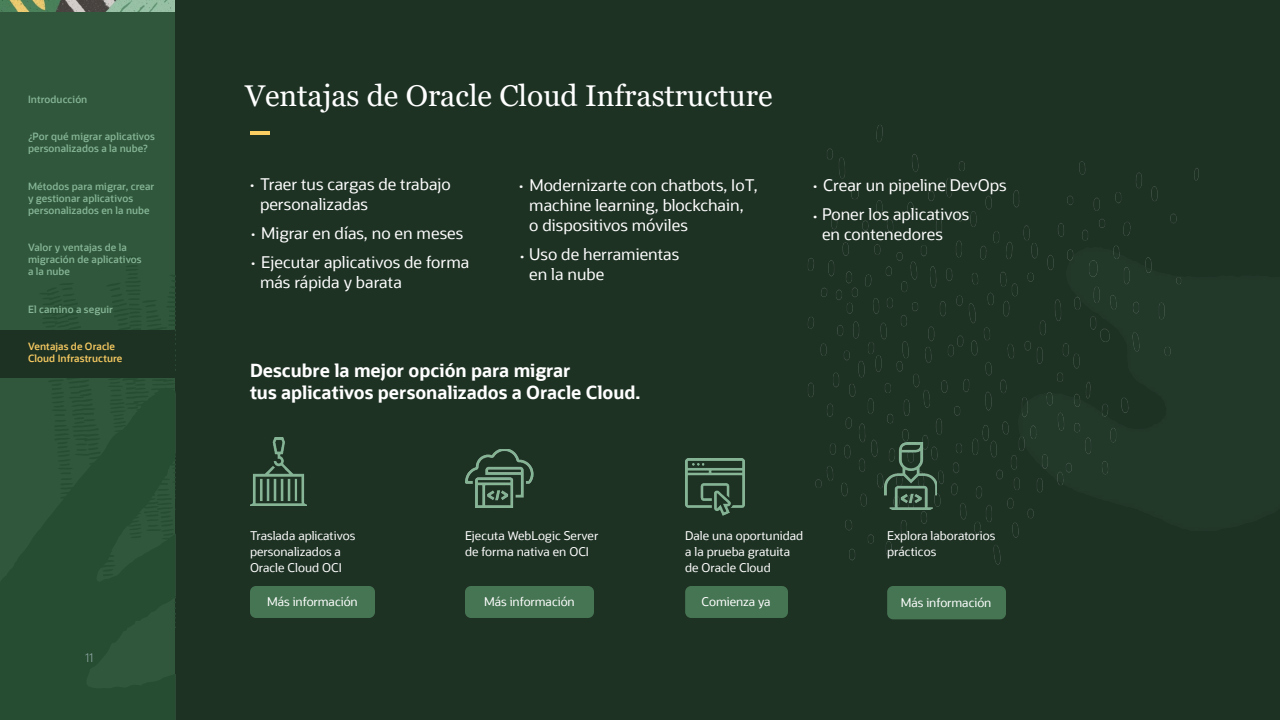
<style>
.page{position:relative;width:1280px;height:720px;background:#fff}
.page>*{position:absolute;margin:0;border:0;box-sizing:border-box;transform-origin:0 0}
.Customer_Header{font:30px "Georgia";color:#fff}
.Body_Text{font:700 18px/22px "Oracle Sans";color:#fff}
.t1{font:16px/20px "Oracle Sans";color:#fff}
.Body_Text-2{font:12px/16px "Oracle Sans";color:#fff}
.Subhead_14_16_green{font:12px "Oracle Sans";letter-spacing:-.005em;color:#fff}
.Body_Text-3{font:300 12px "Oracle Sans";color:#99adae}
.Nav_Menu{font:600 10px/12px "Oracle Sans";letter-spacing:.005em;color:#86b596}
.Nav_Menu-2{font:600 10px/12px "Oracle Sans";letter-spacing:.005em;color:#facd62}
.s1{font-size:12px}
</style>
<div class="page">
<div style="left:164px;top:0;width:1116px;height:720px;background:#1e3224"></div>
<div style="left:0;top:8px;width:175px;height:712px;background:#30573b"></div>
<img style="left:0;top:0;width:175px;height:12px">
<img style="left:808px;top:125px;width:391px;height:440px">
<hr style="left:250px;top:131px;width:20px;height:3px;background:#facd62">
<div style="left:250px;top:586px;width:125px;height:32px;background:#467553;border-radius:6px"></div>
<div style="left:465px;top:586px;width:129px;height:32px;background:#467553;border-radius:6px"></div>
<div style="left:685px;top:586px;width:103px;height:32px;background:#467553;border-radius:6px"></div>
<div style="left:887px;top:586px;width:119px;height:33px;background:#467553;border-radius:6px"></div>
<img style="left:250px;top:437px;width:57px;height:68px">
<img style="left:465px;top:449px;width:69px;height:59px">
<img style="left:885px;top:443px;width:52px;height:67px">
<img style="left:685px;top:458px;width:59px;height:57px">
<div style="left:0;top:330px;width:175px;height:48px;background:#1e3224"></div>
<p class="Nav_Menu" style="left:28px;top:93px;width:61px">Introducción</p>
<p class="Nav_Menu" style="left:28px;top:130px;width:128px">¿Por qué migrar aplicativos personalizados a la nube?</p>
<p class="Nav_Menu" style="left:28px;top:180px;width:128px">Métodos para migrar, crear y gestionar aplicativos personalizados en la nube</p>
<p class="Nav_Menu" style="left:28px;top:241px;width:115px">Valor y ventajas de la migración de aplicativos a la nube</p>
<p class="Nav_Menu" style="left:28px;top:303px;width:87px">El camino a seguir</p>
<p class="Nav_Menu-2" style="left:28px;top:341px;width:96px">Ventajas de Oracle<br>Cloud Infrastructure</p>
<p class="Body_Text-3" style="left:85px;top:650px;width:10px">11</p>
<p class="Customer_Header" style="left:245px;top:77px;width:529px">Ventajas de Oracle Cloud Infrastructure</p>
<p class="t1" style="left:260px;top:174px;width:192px;text-indent:-10px"><span class="s1">•</span> Traer tus cargas de trabajo personalizadas</p>
<p class="t1" style="left:251px;top:223px;width:214px"><span class="s1">•</span> Migrar en días, no en meses</p>
<p class="t1" style="left:260px;top:252px;width:211px;text-indent:-9px"><span class="s1">•</span> Ejecutar aplicativos de forma más rápida y barata</p>
<p class="t1" style="left:529px;top:176px;width:230px;text-indent:-10px"><span class="s1">•</span> Modernizarte con chatbots, IoT, machine learning, blockchain,<br>o dispositivos móviles</p>
<p class="t1" style="left:529px;top:245px;width:151px;text-indent:-9px"><span class="s1">•</span> Uso de herramientas en la nube</p>
<p class="Body_Text" style="left:250px;top:359px;width:392px">Descubre la mejor opción para migrar<br>tus aplicativos personalizados a Oracle Cloud.</p>
<p class="t1" style="left:813px;top:176px;width:195px"><span class="s1">•</span> Crear un pipeline DevOps</p>
<p class="t1" style="left:822px;top:205px;width:149px;text-indent:-9px"><span class="s1">•</span> Poner los aplicativos en contenedores</p>
<p class="Body_Text-2" style="left:250px;top:528px;width:107px">Traslada aplicativos personalizados a<br>Oracle Cloud OCI</p>
<p class="Body_Text-2" style="left:465px;top:528px;width:135px">Ejecuta WebLogic Server de forma nativa en OCI</p>
<p class="Body_Text-2" style="left:685px;top:528px;width:120px">Dale una oportunidad a la prueba gratuita de Oracle Cloud</p>
<p class="Body_Text-2" style="left:887px;top:528px;width:110px">Explora laboratorios</p>
<p class="Body_Text-2" style="left:887px;top:544px;width:51px">prácticos</p>
<p class="Subhead_14_16_green" style="left:267px;top:595px;width:92px">Más información</p>
<p class="Subhead_14_16_green" style="left:484px;top:595px;width:92px">Más información</p>
<p class="Subhead_14_16_green" style="left:702px;top:595px;width:71px">Comienza ya</p>
<p class="Subhead_14_16_green" style="left:901px;top:596px;width:92px">Más información</p>
</div>
